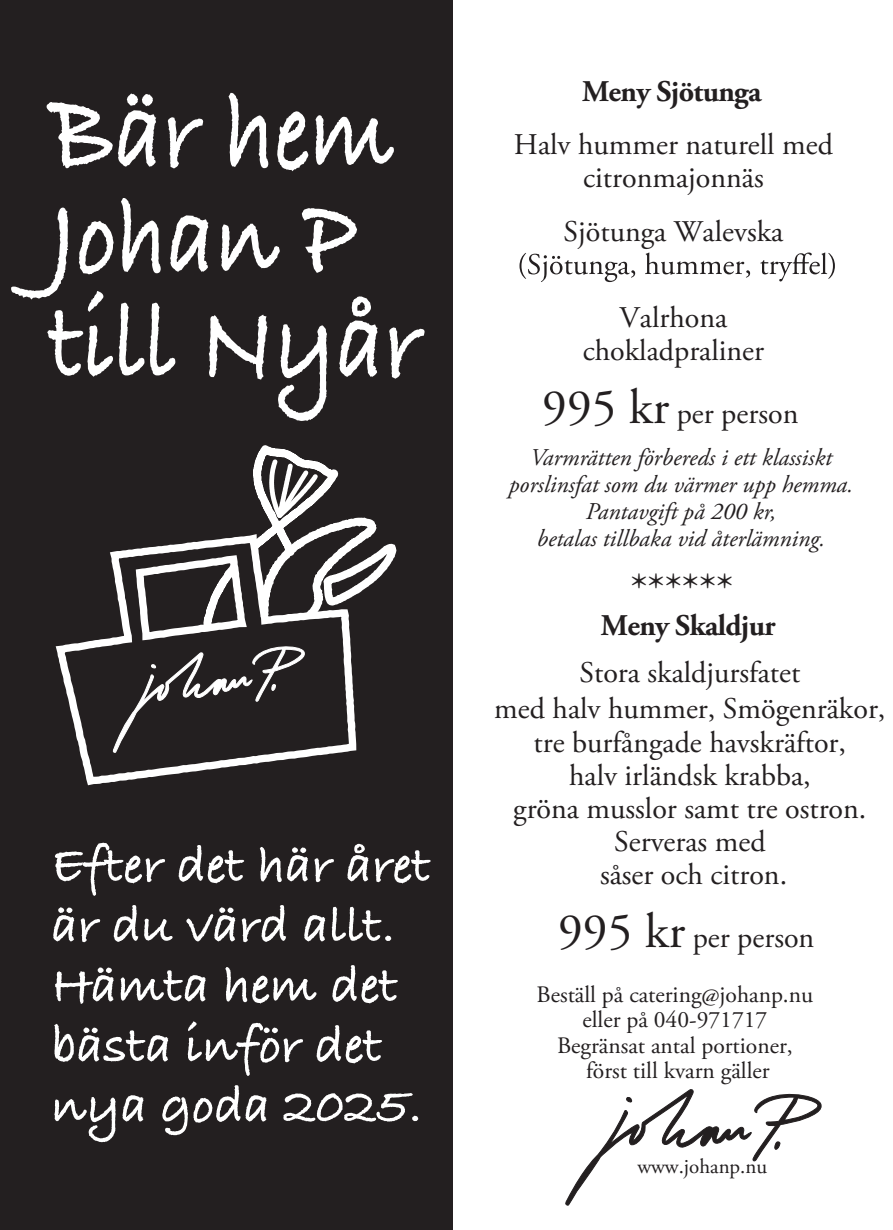
<style>
.page{position:relative;width:893px;height:1230px;background:#fff}
.page>*{position:absolute;margin:0;border:0;box-sizing:border-box;transform-origin:0 0}
.t1{font:700 115.65px/105px "Bradley Hand ITCTT";color:#fff;scale:.82 1}
.t2{font:700 54px/60px "Bradley Hand ITCTT";color:#fff;scale:.96 1}
.t3{font:43.5px "Adobe Garamond Pro";color:#231f20}
.t4{font:30px/33px "Adobe Garamond Pro";color:#231f20;text-align:center}
.t5{font:700 30px "Adobe Garamond Pro";letter-spacing:-.02em;color:#231f20}
.t6{font:italic 24px/27px "Adobe Garamond Pro";color:#231f20;text-align:center}
.t7{font:23.55px/25px "Adobe Garamond Pro";color:#231f20;text-align:center}
.t8{font:20.85px "Adobe Garamond Pro";color:#231f20}
.s1{font-size:49.5px}
</style>
<div class="page">
<div style="left:0;top:0;width:453px;height:1229px;background:#231f20"></div>
<svg style="left:519px;top:252px;width:316px;height:30px"></svg>
<svg style="left:565px;top:1089px;width:257px;height:116px"></svg>
<svg style="left:55px;top:551px;width:281px;height:235px"></svg>
<svg style="left:113px;top:445px;width:284px;height:308px"></svg>
<h1 class="t1" style="left:50px;top:75px;width:454px">Bär hem<br>Johan P till Nyår</h1>
<h2 class="t2" style="left:51px;top:832px;width:396px">Efter det här året är du värd allt.<br>Hämta hem det bästa inför det nya goda 2025.</h2>
<p class="t5" style="left:582px;top:74px;width:181px">Meny Sjötunga</p>
<p class="t4" style="left:514px;top:129px;width:320px">Halv hummer naturell med citronmajonnäs</p>
<p class="t4" style="left:563px;top:216px;width:221px">Sjötunga Walevska</p>
<p class="t4" style="left:582px;top:301px;width:183px">Valrhona chokladpraliner</p>
<p class="t4" style="left:542px;top:398px;width:258px"><span class="s1">995 kr</span> per person</p>
<p class="t6" style="left:509px;top:444px;width:346px">Varmrätten förbereds i ett klassiskt porslinsfat som du värmer upp hemma.<br>Pantavgift på 200 kr,<br>betalas tillbaka vid återlämning.</p>
<h3 class="t3" style="left:630px;top:562px;width:104px">******</h3>
<p class="t5" style="left:601px;top:608px;width:176px">Meny Skaldjur</p>
<p class="t4" style="left:494px;top:655px;width:393px;line-height:36px">Stora skaldjursfatet<br>med halv hummer, Smögenräkor,</p>
<p class="t4" style="left:513px;top:726px;width:355px">tre burfångade havskräftor, halv irländsk krabba,<br>gröna musslor samt tre ostron.<br>Serveras med<br>såser och citron.</p>
<p class="t4" style="left:558px;top:921px;width:258px"><span class="s1">995 kr</span> per person</p>
<p class="t7" style="left:536px;top:982px;width:278px">Beställ på catering@johanp.nu eller på 040-971717<br>Begränsat antal portioner, först till kvarn gäller</p>
<p class="t8" style="left:637px;top:1153px;width:131px">www.johanp.nu</p>
</div>
